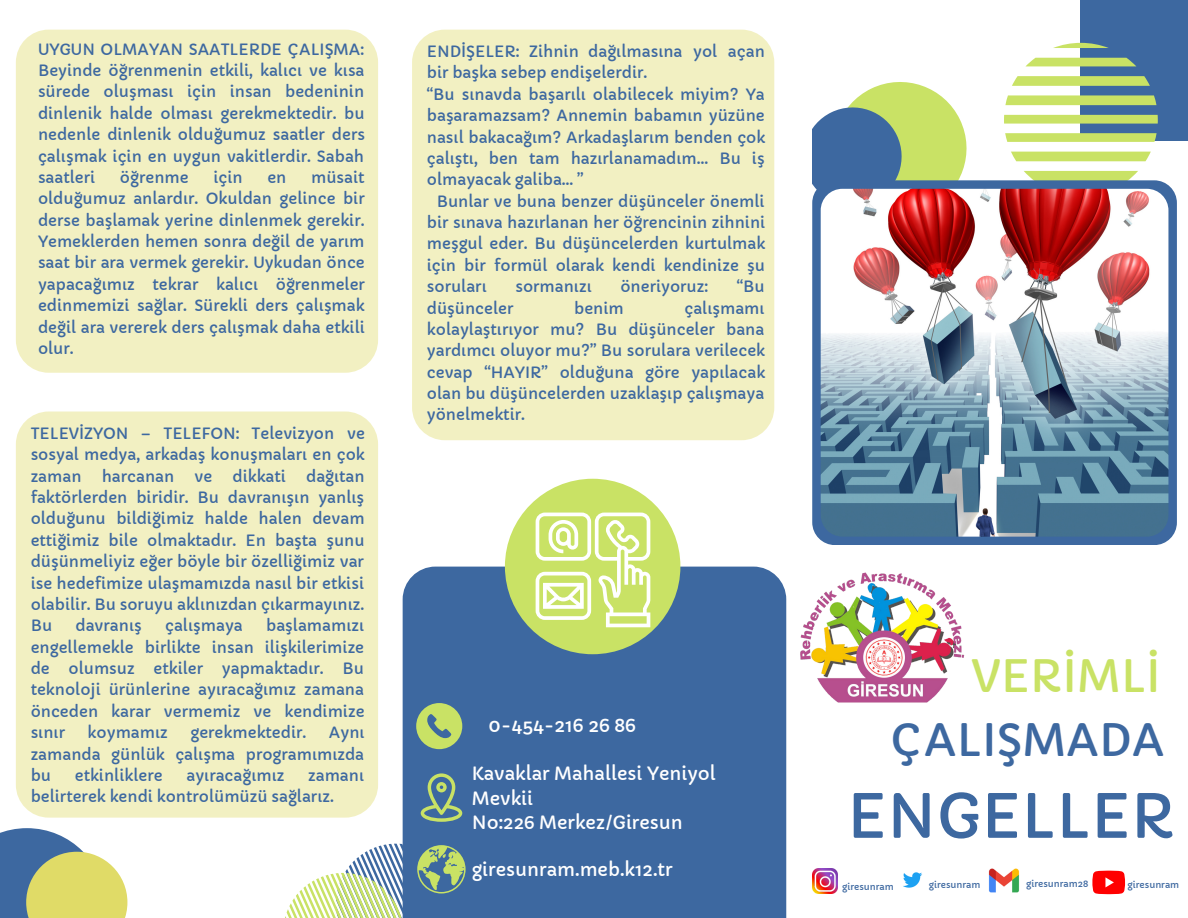
<style>
.page{position:relative;width:1188px;height:918px;background:#fff}
.page>*{position:absolute;margin:0;border:0;box-sizing:border-box;transform-origin:0 0}
.t1{font:59.85px "Capriola";color:#3d68a0}
.t2{font:43.8px "Capriola";color:#3d68a0}
.t3{font:43.8px "Capriola";color:#c9e265}
.t4{font:18.45px "Capriola";color:#fff}
.t5{font:18px/24.8px "Capriola";color:#fff}
.t6{font:15.3px/21.3px "Capriola";color:#3d68a0;text-align:justify}
.t7{font:9px "Capriola";color:#3d68a0}
</style>
<div class="page">
<svg style="left:0;top:828px;width:127px;height:90px"></svg>
<div style="left:16px;top:412px;width:362px;height:406px;background:#f2f0c2;border-radius:33px"></div>
<div style="left:412px;top:30px;width:362px;height:410px;background:#f2f0c2;border-radius:33px"></div>
<div style="left:16px;top:30px;width:362px;height:343px;background:#f2f0c2;border-radius:33px"></div>
<svg style="left:812px;top:82px;width:155px;height:113px"></svg>
<div style="left:403px;top:567px;width:383px;height:351px;background:#3d68a0"></div>
<div style="left:505px;top:479px;width:175px;height:175px;background:#c9e265;border-radius:50%"></div>
<svg style="left:536px;top:513px;width:114px;height:114px"></svg>
<svg style="left:416px;top:703px;width:46px;height:46px"></svg>
<svg style="left:265px;top:773px;width:209px;height:145px"></svg>
<div style="left:1080px;top:0;width:108px;height:141px;background:#3d68a0"></div>
<svg style="left:1024px;top:171px;width:114px;height:9px"></svg>
<svg style="left:1026px;top:58px;width:110px;height:8px"></svg>
<svg style="left:1004px;top:115px;width:154px;height:9px"></svg>
<svg style="left:1011px;top:152px;width:140px;height:9px"></svg>
<svg style="left:1005px;top:133px;width:152px;height:9px"></svg>
<svg style="left:1053px;top:43px;width:56px;height:5px"></svg>
<svg style="left:1005px;top:95px;width:151px;height:10px"></svg>
<svg style="left:1012px;top:76px;width:138px;height:10px"></svg>
<img style="left:812px;top:869px;width:25px;height:24px">
<img style="left:903px;top:872px;width:19px;height:16px">
<img style="left:988px;top:869px;width:32px;height:23px">
<svg style="left:1092px;top:871px;width:33px;height:23px"></svg>
<div style="left:812px;top:180px;width:365px;height:365px;background:#3d68a0;border-radius:23px"></div>
<img style="left:821px;top:189px;width:347px;height:348px;border-radius:22px">
<img style="left:733px;top:525px;width:299px;height:224px">
<p class="t6" style="left:38px;top:39px;width:329px">UYGUN OLMAYAN SAATLERDE ÇALIŞMA:<br>Beyinde öğrenmenin etkili, kalıcı ve kısa sürede oluşması için insan bedeninin dinlenik halde olması gerekmektedir. bu nedenle dinlenik olduğumuz saatler ders çalışmak için en uygun vakitlerdir. Sabah saatleri</p>
<p class="t6" style="left:120px;top:167px;width:70px">öğrenme</p>
<p class="t6" style="left:213px;top:167px;width:31px">için</p>
<p class="t6" style="left:267px;top:167px;width:21px">en</p>
<p class="t6" style="left:38px;top:167px;width:328px;text-indent:273px">müsait olduğumuz anlardır. Okuldan gelince bir derse başlamak yerine dinlenmek gerekir.<br>Yemeklerden hemen sonra değil de yarım saat bir ara vermek gerekir. Uykudan önce yapacağımız tekrar kalıcı öğrenmeler edinmemizi sağlar. Sürekli ders çalışmak değil ara vererek ders çalışmak daha etkili olur.</p>
<p class="t6" style="left:31px;top:423px;width:336px">TELEVİZYON – TELEFON: Televizyon ve sosyal medya, arkadaş konuşmaları en çok zaman</p>
<p class="t6" style="left:31px;top:466px;width:336px;text-indent:275px">dağıtan faktörlerden biridir. Bu davranışın yanlış olduğunu bildiğimiz halde halen devam ettiğimiz bile olmaktadır. En başta şunu düşünmeliyiz eğer böyle bir özelliğimiz var ise hedefimize ulaşmamızda nasıl bir etkisi olabilir. Bu soruyu aklınızdan çıkarmayınız.<br>Bu</p>
<p class="t6" style="left:102px;top:466px;width:74px">harcanan</p>
<p class="t6" style="left:195px;top:466px;width:19px">ve</p>
<p class="t6" style="left:232px;top:466px;width:55px">dikkati</p>
<p class="t6" style="left:31px;top:615px;width:335px;text-indent:235px">başlamamızı engellemekle birlikte insan ilişkilerimize de olumsuz etkiler yapmaktadır. Bu teknoloji ürünlerine ayıracağımız zamana önceden karar vermemiz ve kendimize sınır</p>
<p class="t6" style="left:76px;top:615px;width:68px">davranış</p>
<p class="t6" style="left:165px;top:615px;width:79px">çalışmaya</p>
<p class="t6" style="left:88px;top:722px;width:82px">koymamız</p>
<p class="t6" style="left:190px;top:722px;width:117px">gerekmektedir.</p>
<p class="t6" style="left:31px;top:722px;width:335px;text-indent:298px">Aynı zamanda günlük çalışma programımızda bu</p>
<p class="t6" style="left:75px;top:765px;width:89px">etkinliklere</p>
<p class="t6" style="left:186px;top:765px;width:100px">ayıracağımız</p>
<p class="t6" style="left:31px;top:765px;width:335px;text-indent:277px">zamanı belirterek kendi kontrolümüzü sağlarız.</p>
<p class="t6" style="left:427px;top:41px;width:339px">ENDİŞELER: Zihnin dağılmasına yol açan bir başka sebep endişelerdir.</p>
<p class="t6" style="left:427px;top:84px;width:340px">“Bu sınavda başarılı olabilecek miyim? Ya başaramazsam? Annemin babamın yüzüne nasıl bakacağım? Arkadaşlarım benden çok çalıştı, ben tam hazırlanamadım… Bu iş olmayacak galiba… ”</p>
<p class="t6" style="left:427px;top:191px;width:340px;text-indent:10px">Bunlar ve buna benzer düşünceler önemli bir sınava hazırlanan her öğrencinin zihnini meşgul eder. Bu düşüncelerden kurtulmak için bir formül olarak kendi kendinize şu soruları</p>
<p class="t6" style="left:515px;top:276px;width:78px">sormanızı</p>
<p class="t6" style="left:620px;top:276px;width:89px">öneriyoruz:</p>
<p class="t6" style="left:737px;top:276px;width:29px">“Bu</p>
<p class="t6" style="left:427px;top:298px;width:340px;text-indent:258px">çalışmamı kolaylaştırıyor mu? Bu düşünceler bana yardımcı oluyor mu?” Bu sorulara verilecek cevap “HAYIR” olduğuna göre yapılacak olan bu düşüncelerden uzaklaşıp çalışmaya yönelmektir.</p>
<p class="t6" style="left:427px;top:298px;width:88px">düşünceler</p>
<p class="t6" style="left:574px;top:298px;width:51px">benim</p>
<p class="t4" style="left:488px;top:714px;width:149px">0-454-216 26 86</p>
<p class="t5" style="left:472px;top:761px;width:246px">Kavaklar Mahallesi Yeniyol<br>Mevkii</p>
<p class="t5" style="left:472px;top:811px;width:213px">No:226 Merkez/Giresun</p>
<p class="t5" style="left:472px;top:857px;width:202px">giresunram.meb.k12.tr</p>
<p class="t3" style="left:972px;top:649px;width:191px">VERİMLİ</p>
<p class="t2" style="left:891px;top:714px;width:275px">ÇALIŞMADA</p>
<p class="t1" style="left:847px;top:780px;width:330px">ENGELLER</p>
<p class="t7" style="left:842px;top:881px;width:53px">giresunram</p>
<p class="t7" style="left:929px;top:879px;width:53px">giresunram</p>
<p class="t7" style="left:1026px;top:879px;width:64px">giresunram28</p>
<p class="t7" style="left:1128px;top:879px;width:53px">giresunram</p>
</div>
